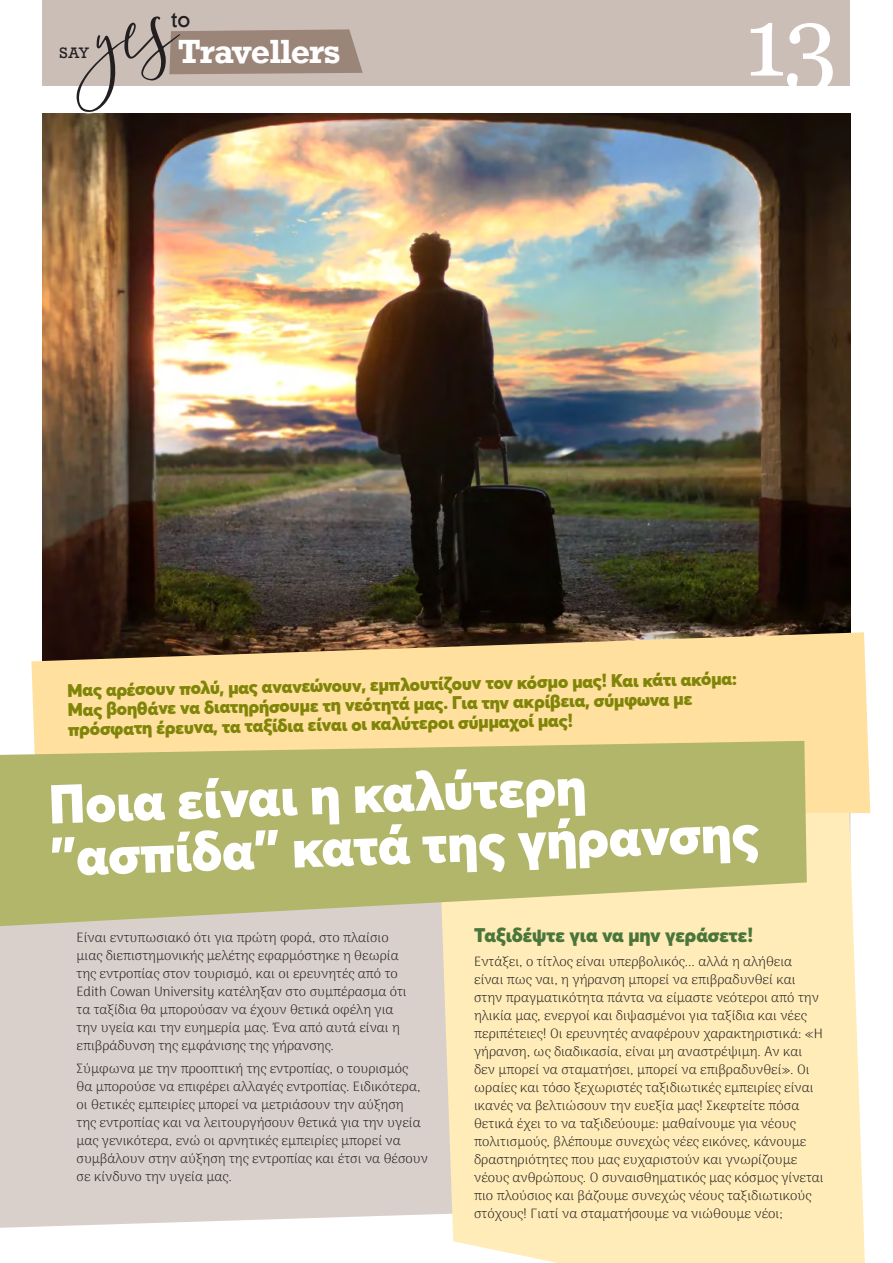
<style>
.page{position:relative;width:893px;height:1263px;background:#fff}
.page>*{position:absolute;margin:0;border:0;box-sizing:border-box;transform-origin:0 0}
.t1{font:97.5px "Georgia";color:#fff}
.t2{font:900 54px/52.5px "Averta";color:#fff}
.t3{font:700 31.5px "Rockwell";letter-spacing:-.03em;color:#fff}
.t4{font:21px "Rockwell";color:#231f20}
.t5{font:900 19.5px "Averta";letter-spacing:-.005em;color:#4a763b}
.t6{font:900 18px/19.5px "Averta";color:#7f8507}
.t7{font:14.25px "Rockwell";color:#231f20}
.t8{font:100 13.5px/18px "Arima";color:#231f20}
</style>
<div class="page">
<img style="left:43px;top:113px;width:807px;height:519px">
<div style="left:43px;top:0;width:807px;height:85px;background:#cbbeb7"></div>
<div style="left:0;top:926px;width:437px;height:302px;background:#d9d0cb"></div>
<div style="left:437px;top:813px;width:428px;height:450px;background:#ffecb8"></div>
<svg style="left:31px;top:632px;width:839px;height:181px;background:#e8ca90"></svg>
<svg style="left:0;top:741px;width:807px;height:185px;background:#bcbd76"></svg>
<svg style="left:74px;top:16px;width:289px;height:100px"></svg>
<h3 class="t4" style="left:171px;top:6px;width:21px">to</h3>
<p class="t7" style="left:59px;top:44px;width:32px">SAY</p>
<h3 class="t3" style="left:178px;top:31px;width:164px">Travellers</h3>
<h1 class="t1" style="left:744px;top:-29px;width:95px">13</h1>
<h3 class="t6" style="left:67px;top:680px;width:671px;rotate:-1deg">Μας αρέσουν πολύ, μας ανανεώνουν, εμπλουτίζουν τον κόσμο μας! Και κάτι ακόμα:<br>Μας βοηθάνε να διατηρήσουμε τη νεότητά μας. Για την ακρίβεια, σύμφωνα με πρόσφατη έρευνα, τα ταξίδια είναι οι καλύτεροι σύμμαχοί μας!</h3>
<h2 class="t2" style="left:48px;top:777px;width:710px;rotate:-2deg">Ποια είναι η καλύτερη "ασπίδα" κατά της γήρανσης</h2>
<p class="t8" style="left:77px;top:928px;width:332px">Είναι εντυπωσιακό ότι για πρώτη φορά, στο πλαίσιο μιας διεπιστημονικής μελέτης εφαρμόστηκε η θεωρία της εντροπίας στον τουρισμό, και οι ερευνητές από το Edith Cowan University κατέληξαν στο συμπέρασμα ότι τα ταξίδια θα μπορούσαν να έχουν θετικά οφέλη για την υγεία και την ευημερία μας. Ένα από αυτά είναι η επιβράδυνση της εμφάνισης της γήρανσης.</p>
<p class="t8" style="left:77px;top:1059px;width:353px">Σύμφωνα με την προοπτική της εντροπίας, ο τουρισμός<br>θα μπορούσε να επιφέρει αλλαγές εντροπίας. Ειδικότερα, οι θετικές εμπειρίες μπορεί να μετριάσουν την αύξηση<br>της εντροπίας και να λειτουργήσουν θετικά για την υγεία μας γενικότερα, ενώ οι αρνητικές εμπειρίες μπορεί να συμβάλουν στην αύξηση της εντροπίας και έτσι να θέσουν σε κίνδυνο την υγεία μας.</p>
<h3 class="t5" style="left:474px;top:922px;width:281px">Ταξιδέψτε για να μην γεράσετε!</h3>
<p class="t8" style="left:474px;top:952px;width:351px">Εντάξει, ο τίτλος είναι υπερβολικός... αλλά η αλήθεια είναι πως ναι, η γήρανση μπορεί να επιβραδυνθεί και στην πραγματικότητα πάντα να είμαστε νεότεροι από την ηλικία μας, ενεργοί και διψασμένοι για ταξίδια και νέες περιπέτειες! Οι ερευνητές αναφέρουν χαρακτηριστικά: «Η γήρανση, ως διαδικασία, είναι μη αναστρέψιμη. Αν και δεν μπορεί να σταματήσει, μπορεί να επιβραδυνθεί». Οι ωραίες και τόσο ξεχωριστές ταξιδιωτικές εμπειρίες είναι ικανές να βελτιώσουν την ευεξία μας! Σκεφτείτε πόσα θετικά έχει το να ταξιδεύουμε: μαθαίνουμε για νέους πολιτισμούς, βλέπουμε συνεχώς νέες εικόνες, κάνουμε δραστηριότητες που μας ευχαριστούν και γνωρίζουμε νέους ανθρώπους. Ο συναισθηματικός μας κόσμος γίνεται πιο πλούσιος και βάζουμε συνεχώς νέους ταξιδιωτικούς στόχους! Γιατί να σταματήσουμε να νιώθουμε νέοι;</p>
</div>
